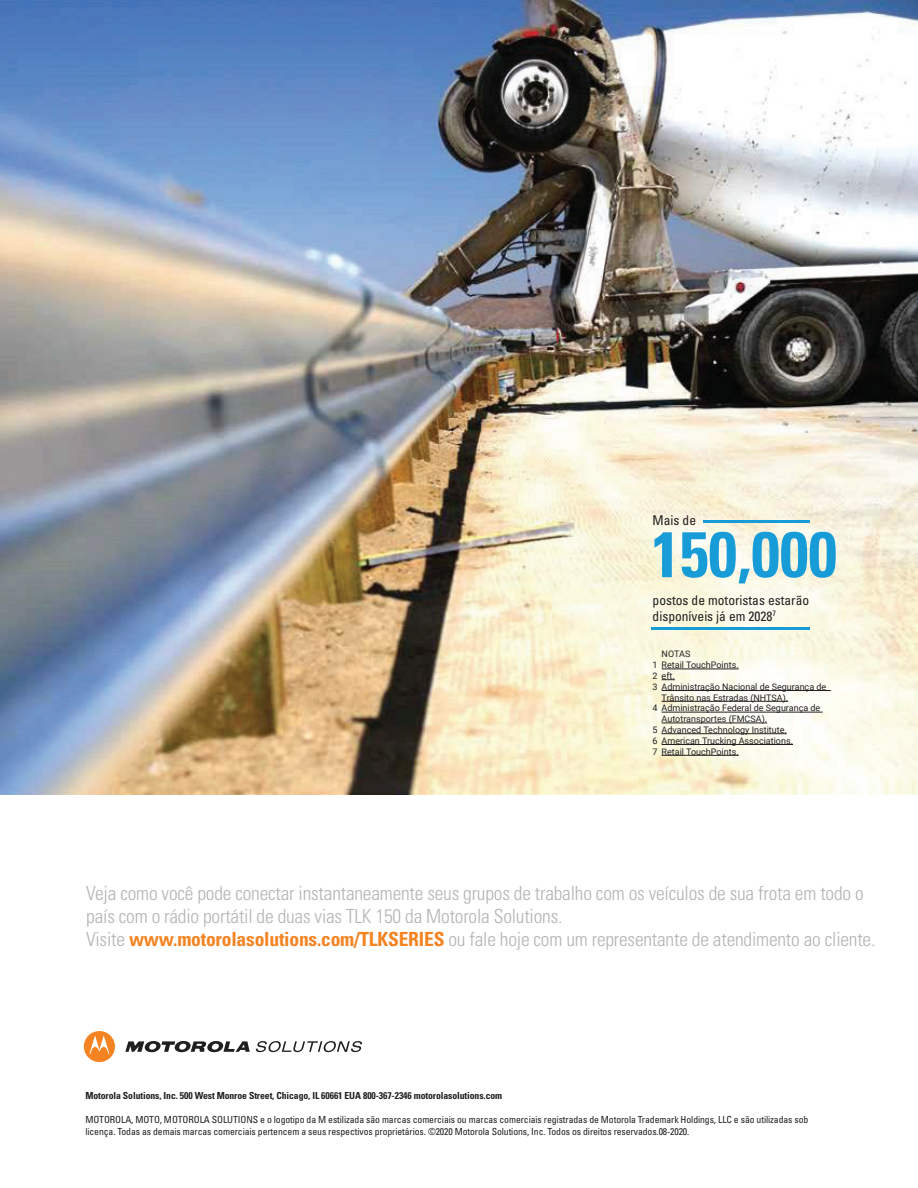
<style>
.page{position:relative;width:918px;height:1188px;background:#fff}
.page>*{position:absolute;margin:0;border:0;box-sizing:border-box;transform-origin:0 0}
.t1{font:700 condensed 64.35px "Univers";color:#189cd8}
.t2{font:300 condensed 19.5px/23.4px "Univers";letter-spacing:-.01em;color:#b4b4b4}
.t3{font:condensed 13.5px/16.2px "Univers";color:#231f20}
.t4{font:condensed 9.75px/11.7px "Univers";letter-spacing:-.01em;color:#231f20}
.t5{font:700 condensed 9.75px "Univers";letter-spacing:-.01em;color:#231f20}
.t6{font:9px "Roboto";color:#231f20}
.s1{font-weight:700;color:#f58321}
</style>
<div class="page">
<img style="left:0;top:0;width:918px;height:794px">
<hr style="left:662px;top:669px;width:77px;height:1px;background:#231f20">
<svg style="left:662px;top:679px;width:13px;height:1px"></svg>
<hr style="left:662px;top:690px;width:169px;height:1px;background:#231f20">
<hr style="left:662px;top:701px;width:126px;height:1px;background:#231f20">
<hr style="left:662px;top:712px;width:161px;height:1px;background:#231f20">
<hr style="left:662px;top:723px;width:105px;height:1px;background:#231f20">
<hr style="left:662px;top:733px;width:125px;height:1px;background:#231f20">
<hr style="left:662px;top:744px;width:131px;height:1px;background:#231f20">
<hr style="left:662px;top:755px;width:77px;height:1px;background:#231f20">
<hr style="left:703px;top:520px;width:107px;height:3px;background:#189cd8">
<hr style="left:651px;top:627px;width:159px;height:2px;background:#189cd8">
<svg style="left:125px;top:1041px;width:125px;height:12px"></svg>
<svg style="left:84px;top:1031px;width:31px;height:31px"></svg>
<svg style="left:256px;top:1041px;width:106px;height:11px"></svg>
<h3 class="t3" style="left:653px;top:512px;width:45px">Mais de</h3>
<h1 class="t1" style="left:651px;top:515px;width:187px">150,000</h1>
<h3 class="t3" style="left:653px;top:591px;width:158px">postos de motoristas estarão disponíveis já em 2028<sup>7</sup></h3>
<p class="t6" style="left:662px;top:648px;width:30px">NOTAS</p>
<p class="t6" style="left:653px;top:659px;width:88px">1 Retail TouchPoints.</p>
<p class="t6" style="left:653px;top:670px;width:24px">2 eft.</p>
<p class="t6" style="left:653px;top:680px;width:175px">3 Administração Nacional de Segurança de</p>
<p class="t6" style="left:662px;top:691px;width:128px">Trânsito nas Estradas (NHTSA).</p>
<p class="t6" style="left:653px;top:702px;width:169px">4 Administração Federal de Segurança de</p>
<p class="t6" style="left:662px;top:713px;width:107px">Autotransportes (FMCSA).</p>
<p class="t6" style="left:653px;top:724px;width:136px">5 Advanced Technology Institute.</p>
<p class="t6" style="left:653px;top:734px;width:142px">6 American Trucking Associations.</p>
<p class="t6" style="left:653px;top:745px;width:88px">7 Retail TouchPoints.</p>
<p class="t2" style="left:86px;top:881px;width:791px">Veja como você pode conectar instantaneamente seus grupos de trabalho com os veículos de sua frota em todo o país com o rádio portátil de duas vias TLK 150 da Motorola Solutions.<br>Visite <span class="s1">www.motorolasolutions.com/TLKSERIES</span> ou fale hoje com um representante de atendimento ao cliente.</p>
<p class="t5" style="left:85px;top:1090px;width:418px">Motorola Solutions, Inc. 500 West Monroe Street, Chicago, IL 60661 EUA 800-367-2346 motorolasolutions.com</p>
<p class="t4" style="left:85px;top:1113px;width:725px">MOTOROLA, MOTO, MOTOROLA SOLUTIONS e o logotipo da M estilizada são marcas comerciais ou marcas comerciais registradas de Motorola Trademark Holdings, LLC e são utilizadas sob licença. Todas as demais marcas comerciais pertencem a seus respectivos proprietários. ©2020 Motorola Solutions, Inc. Todos os direitos reservados.08-2020.</p>
</div>
